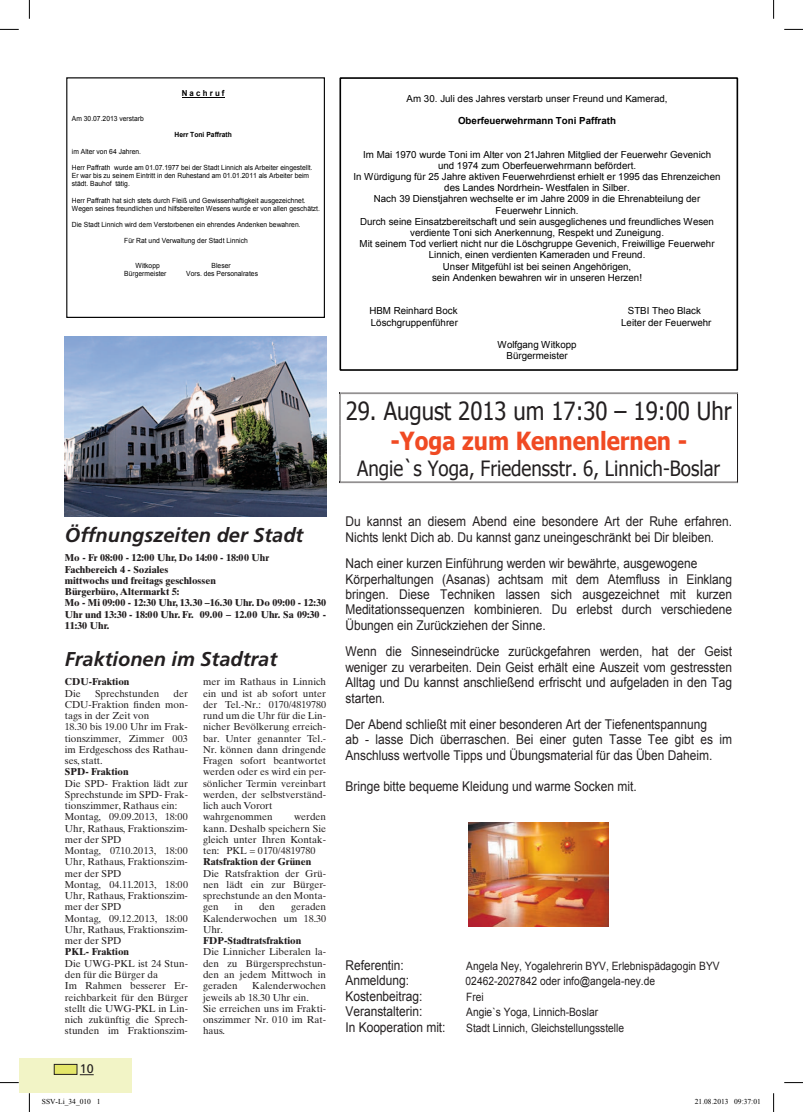
<style>
.page{position:relative;width:803px;height:1112px;background:#fff}
.page>*{position:absolute;margin:0;border:0;box-sizing:border-box;transform-origin:0 0}
.t1{font:24.88px/30.1px "Tahoma";color:#231f20;text-align:center;scale:.89 1}
.t2{font:21px "Tahoma";color:#231f20;scale:.89 1}
.t3{font:italic 700 20px "Frutiger LT Pro";color:#231f20}
.t4{font:13.5px/15.4px "Arial";color:#231f20;scale:.89 1}
.t5{font:12.5px "Frutiger LT Pro";color:#231f20}
.t6{font:11.5px "Arial";color:#231f20;scale:.89 1}
.t7{font:10px/11.2px "Times Ten LT Std";color:#231f20}
.t8{font:700 10px/11.2px "Times Ten LT Std";color:#231f20}
.t9{font:9.75px/11.2px "Arial";color:#000;text-align:center}
.t10{font:700 9.75px "Arial";color:#000}
.t11{font:700 8.25px "Arial";letter-spacing:.275em;color:#000;scale:.95 1}
.t12{font:7.5px "Times New Roman";color:#000}
.t13{font:7.12px/8.1px "Arial";color:#000;scale:.95 1}
.t14{font:700 7.12px "Arial";color:#000;scale:.95 1}
.s1{font-weight:400}
.s2{font-weight:700}
.s3{font-weight:700;color:#f04a23}
</style>
<div class="page">
<div style="left:19px;top:1058px;width:113px;height:34px;background:#f2f4c6"></div>
<svg style="left:80px;top:1074px;width:14px;height:1px"></svg>
<div style="left:54px;top:1064px;width:23px;height:10px;background:#e4e668"></div>
<div style="left:54px;top:1063px;width:23px;height:11px;border:1px solid #231f20"></div>
<hr style="left:182px;top:97px;width:42px;height:1px;background:#000">
<div style="left:66px;top:77px;width:259px;height:241px;border:1px solid #000"></div>
<div style="left:339px;top:77px;width:399px;height:294px;border:2px solid #000"></div>
<img style="left:65px;top:336px;width:261px;height:180px">
<hr style="left:341px;top:392px;width:396px;height:1px;background:#231f20">
<hr style="left:341px;top:393px;width:396px;height:1px;background:#231f20">
<hr style="left:340px;top:394px;width:1px;height:31px;background:#231f20">
<hr style="left:737px;top:394px;width:1px;height:31px;background:#231f20">
<hr style="left:340px;top:425px;width:1px;height:30px;background:#231f20">
<hr style="left:737px;top:425px;width:1px;height:30px;background:#231f20">
<hr style="left:341px;top:482px;width:396px;height:1px;background:#231f20">
<hr style="left:341px;top:481px;width:396px;height:1px;background:#231f20">
<svg style="left:340px;top:455px;width:1px;height:28px"></svg>
<svg style="left:737px;top:455px;width:1px;height:28px"></svg>
<img style="left:469px;top:822px;width:139px;height:104px">
<svg style="left:0;top:29px;width:19px;height:1px"></svg>
<svg style="left:784px;top:29px;width:19px;height:1px"></svg>
<svg style="left:0;top:1082px;width:19px;height:1px"></svg>
<svg style="left:784px;top:1082px;width:19px;height:1px"></svg>
<svg style="left:29px;top:0;width:1px;height:19px"></svg>
<svg style="left:29px;top:1092px;width:1px;height:19px"></svg>
<svg style="left:773px;top:0;width:1px;height:19px"></svg>
<svg style="left:773px;top:1093px;width:1px;height:18px"></svg>
<p class="t13" style="left:72px;top:114px;width:77px">Am 30.07.2013 verstarb</p>
<p class="t11" style="left:182px;top:88px;width:47px">Nachruf</p>
<p class="t14" style="left:175px;top:130px;width:62px">Herr Toni Paffrath</p>
<p class="t13" style="left:72px;top:147px;width:74px">im Alter von 64 Jahren.</p>
<p class="t13" style="left:72px;top:163px;width:255px">Herr Paffrath wurde am 01.07.1977 bei der Stadt Linnich als Arbeiter eingestellt.<br>Er war bis zu seinem Eintritt in den Ruhestand am 01.01.2011 als Arbeiter beim städt. Bauhof tätig.</p>
<p class="t13" style="left:72px;top:196px;width:263px">Herr Paffrath hat sich stets durch Fleiß und Gewissenhaftigkeit ausgezeichnet.<br>Wegen seines freundlichen und hilfsbereiten Wesens wurde er von allen geschätzt.</p>
<p class="t13" style="left:72px;top:220px;width:242px">Die Stadt Linnich wird dem Verstorbenen ein ehrendes Andenken bewahren.</p>
<p class="t13" style="left:124px;top:237px;width:131px">Für Rat und Verwaltung der Stadt Linnich</p>
<p class="t13" style="left:135px;top:261px;width:27px">Witkopp</p>
<p class="t13" style="left:212px;top:261px;width:22px">Bleser</p>
<p class="t13" style="left:124px;top:269px;width:46px">Bürgermeister</p>
<p class="t13" style="left:186px;top:269px;width:77px">Vors. des Personalrates</p>
<p class="t3" style="left:65px;top:522px;width:240px">Öffnungszeiten der Stadt</p>
<p class="t8" style="left:65px;top:552px;width:263px">Mo - Fr 08:00 - 12:00 Uhr, Do 14:00 - 18:00 Uhr<br>Fachbereich 4 - Soziales<br>mittwochs und freitags geschlossen<br>Bürgerbüro, Altermarkt 5:<br>Mo - Mi 09:00 - 12:30 Uhr, 13.30 –16.30 Uhr. Do 09:00 - 12:30<br>Uhr und 13:30 - 18:00 Uhr. Fr. 09.00 – 12.00 Uhr. Sa 09:30 - 11:30 Uhr.</p>
<p class="t3" style="left:65px;top:647px;width:214px">Fraktionen im Stadtrat</p>
<p class="t8" style="left:65px;top:676px;width:66px">CDU-Fraktion<br><span class="s1">Die</span></p>
<p class="t7" style="left:65px;top:687px;width:125px;text-indent:109px">der<br>CDU-Fraktion finden mon&shy;tags in der Zeit von<br>18.30 bis 19.00 Uhr im Frak&shy;tionszimmer, Zimmer 003 im Erdgeschoss des Rathau&shy;ses, statt.<br><span class="s2">SPD- Fraktion<br></span>Die SPD- Fraktion lädt zur<br>Sprechstunde im SPD- Frak&shy;tionszimmer, Rathaus ein:<br>Montag, 09.09.2013, 18:00<br>Uhr, Rathaus, Fraktionszim&shy;mer der SPD<br>Montag, 07.10.2013, 18:00<br>Uhr, Rathaus, Fraktionszim&shy;mer der SPD<br>Montag, 04.11.2013, 18:00<br>Uhr, Rathaus, Fraktionszim&shy;mer der SPD<br>Montag, 09.12.2013, 18:00<br>Uhr, Rathaus, Fraktionszim&shy;mer der SPD<br><span class="s2">PKL- Fraktion<br></span>Die UWG-PKL ist 24 Stun&shy;den für die Bürger da<br>Im Rahmen besserer Er&shy;reichbarkeit für den Bürger stellt die UWG-PKL in Lin&shy;nich zukünftig die Sprech&shy;stunden im Fraktionszim-</p>
<p class="t7" style="left:203px;top:676px;width:125px">mer im Rathaus in Linnich ein und ist ab sofort unter der Tel.-Nr.: 0170/4819780 rund um die Uhr für die Lin&shy;nicher Bevölkerung erreich&shy;bar. Unter genannter Tel.-<br>Nr. können dann dringende<br>Fragen sofort beantwortet werden oder es wird ein per&shy;sönlicher Termin vereinbart werden, der selbstverständ&shy;lich auch Vorort wahrgenommen</p>
<p class="t7" style="left:95px;top:687px;width:66px">Sprechstunden</p>
<p class="t7" style="left:203px;top:811px;width:125px;text-indent:91px">werden kann. Deshalb speichern Sie gleich unter Ihren Kontak&shy;ten: PKL = 0170/4819780<br><span class="s2">Ratsfraktion der Grünen<br></span>Die Ratsfraktion der Grü&shy;nen lädt ein zur Bürger&shy;sprechstunde an den Monta&shy;gen</p>
<p class="t7" style="left:203px;top:901px;width:125px;text-indent:88px">geraden<br>Kalenderwochen um 18.30<br>Uhr.<br><span class="s2">FDP-Stadtratsfraktion<br></span>Die Linnicher Liberalen la&shy;den zu Bürgersprechstun&shy;den an jedem Mittwoch in geraden</p>
<p class="t7" style="left:235px;top:901px;width:10px">in</p>
<p class="t7" style="left:259px;top:901px;width:18px">den</p>
<p class="t7" style="left:203px;top:979px;width:125px;text-indent:49px">Kalenderwochen jeweils ab 18.30 Uhr ein.<br>Sie erreichen uns im Frakti&shy;onszimmer Nr. 010 im Rat&shy;haus.</p>
<p class="t5" style="left:80px;top:1061px;width:15px">10</p>
<p class="t9" style="left:407px;top:93px;width:262px">Am 30. Juli des Jahres verstarb unser Freund und Kamerad,</p>
<p class="t10" style="left:458px;top:114px;width:159px">Oberfeuerwehrmann Toni Paffrath</p>
<p class="t9" style="left:354px;top:148px;width:368px">Im Mai 1970 wurde Toni im Alter von 21Jahren Mitglied der Feuerwehr Gevenich<br>und 1974 zum Oberfeuerwehrmann befördert.<br>In Würdigung für 25 Jahre aktiven Feuerwehrdienst erhielt er 1995 das Ehrenzeichen des Landes Nordrhein- Westfalen in Silber.<br>Nach 39 Dienstjahren wechselte er im Jahre 2009 in die Ehrenabteilung der Feuerwehr Linnich.<br>Durch seine Einsatzbereitschaft und sein ausgeglichenes und freundliches Wesen verdiente Toni sich Anerkennung, Respekt und Zuneigung.<br>Mit seinem Tod verliert nicht nur die Löschgruppe Gevenich, Freiwillige Feuerwehr Linnich, einen verdienten Kameraden und Freund.<br>Unser Mitgefühl ist bei seinen Angehörigen,<br>sein Andenken bewahren wir in unseren Herzen!</p>
<p class="t9" style="left:369px;top:305px;width:90px">HBM Reinhard Bock</p>
<p class="t9" style="left:628px;top:305px;width:75px">STBI Theo Black</p>
<p class="t9" style="left:371px;top:316px;width:89px">Löschgruppenführer</p>
<p class="t9" style="left:621px;top:316px;width:92px">Leiter der Feuerwehr</p>
<p class="t9" style="left:497px;top:339px;width:81px">Wolfgang Witkopp<br>Bürgermeister</p>
<p class="t1" style="left:346px;top:394px;width:435px">29. August 2013 um 17:30 – 19:00 Uhr <span class="s3">-Yoga zum Kennenlernen -</span></p>
<p class="t2" style="left:357px;top:454px;width:409px">Angie`s Yoga, Friedensstr. 6, Linnich-Boslar</p>
<p class="t4" style="left:345px;top:513px;width:436px">Du kannst an diesem Abend eine besondere Art der Ruhe erfahren.<br>Nichts lenkt Dich ab. Du kannst ganz uneingeschränkt bei Dir bleiben.</p>
<p class="t4" style="left:345px;top:555px;width:436px">Nach einer kurzen Einführung werden wir bewährte, ausgewogene Körperhaltungen (Asanas) achtsam mit dem Atemfluss in Einklang bringen. Diese Techniken lassen sich ausgezeichnet mit kurzen Meditationssequenzen kombinieren. Du erlebst durch verschiedene Übungen ein Zurückziehen der Sinne.</p>
<p class="t4" style="left:345px;top:643px;width:436px;text-align:justify">Wenn die Sinneseindrücke zurückgefahren werden, hat der Geist weniger zu verarbeiten. Dein Geist erhält eine Auszeit vom gestressten Alltag und Du kannst anschließend erfrischt und aufgeladen in den Tag starten.</p>
<p class="t4" style="left:345px;top:716px;width:436px">Der Abend schließt mit einer besonderen Art der Tiefenentspannung<br>ab - lasse Dich überraschen. Bei einer guten Tasse Tee gibt es im<br>Anschluss wertvolle Tipps und Übungsmaterial für das Üben Daheim.</p>
<p class="t4" style="left:345px;top:778px;width:329px">Bringe bitte bequeme Kleidung und warme Socken mit.</p>
<p class="t4" style="left:345px;top:957px;width:67px">Referentin:</p>
<p class="t6" style="left:466px;top:957px;width:286px">Angela Ney, Yogalehrerin BYV, Erlebnispädagogin BYV</p>
<p class="t4" style="left:345px;top:972px;width:73px">Anmeldung:</p>
<p class="t6" style="left:466px;top:973px;width:214px">02462-2027842 oder info@angela-ney.de</p>
<p class="t4" style="left:345px;top:987px;width:88px">Kostenbeitrag:</p>
<p class="t6" style="left:466px;top:988px;width:21px">Frei</p>
<p class="t4" style="left:345px;top:1003px;width:88px">Veranstalterin:</p>
<p class="t6" style="left:466px;top:1003px;width:150px">Angie`s Yoga, Linnich-Boslar</p>
<p class="t4" style="left:345px;top:1018px;width:114px">In Kooperation mit:</p>
<p class="t6" style="left:466px;top:1019px;width:179px">Stadt Linnich, Gleichstellungsstelle</p>
<p class="t12" style="left:42px;top:1096px;width:60px">SSV-Li_34_010 1</p>
<p class="t12" style="left:695px;top:1096px;width:68px">21.08.2013 09:37:01</p>
</div>
